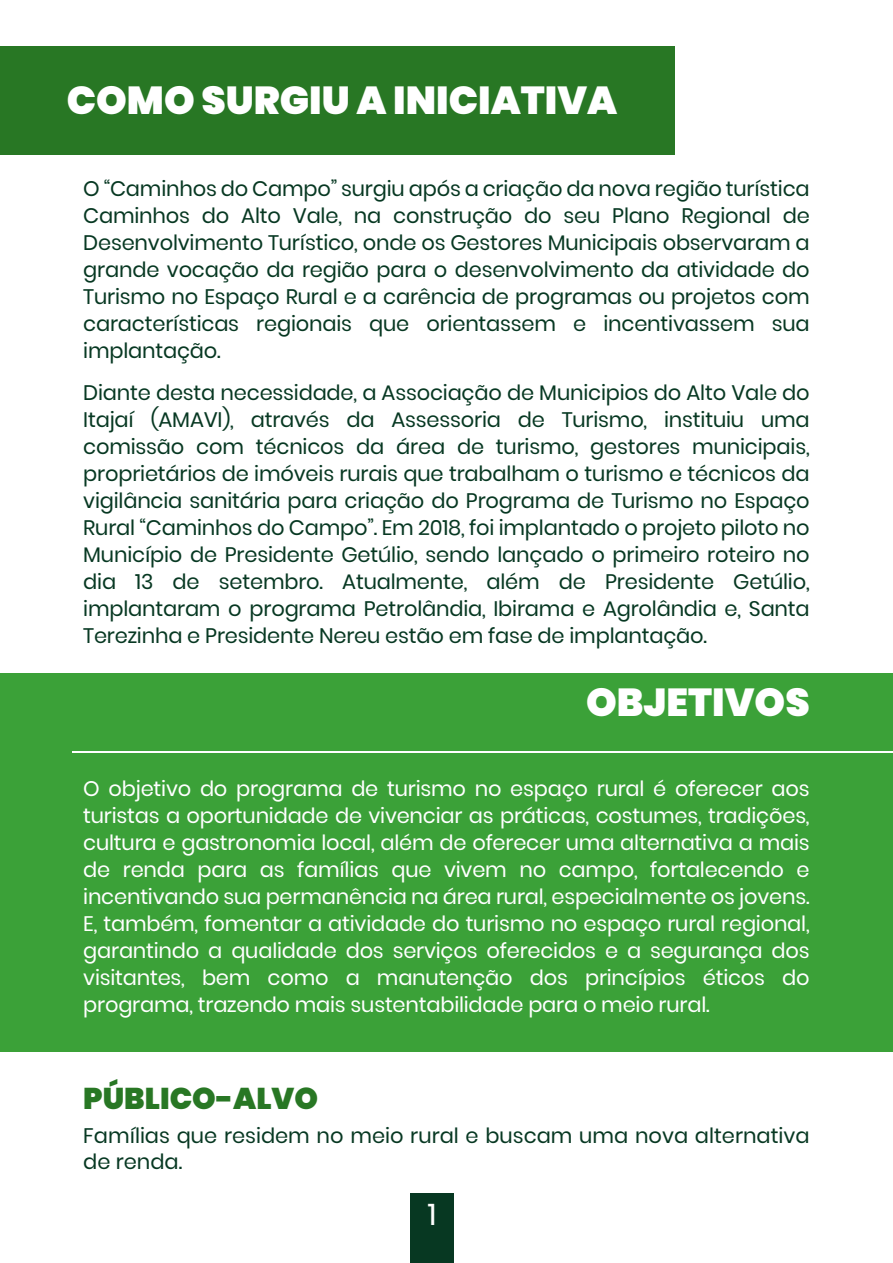
<style>
.page{position:relative;width:893px;height:1263px;background:#fff}
.page>*{position:absolute;margin:0;border:0;box-sizing:border-box;transform-origin:0 0}
.t1{font:900 39px "Poppins";color:#fff}
.t2{font:900 30px "Poppins";color:#287724}
.t3{font:30px "Poppins";color:#fff}
.t4{font:21px/27px "Poppins";letter-spacing:-.01em;color:#073822;text-align:justify}
.t5{font:21px/27px "Poppins";letter-spacing:-.01em;color:#fff;text-align:justify}
</style>
<div class="page">
<div style="left:0;top:47px;width:675px;height:108px;background:#287724"></div>
<div style="left:0;top:674px;width:893px;height:378px;background:#3ba138"></div>
<hr style="left:72px;top:751px;width:821px;height:1px;background:#fff">
<div style="left:410px;top:1193px;width:44px;height:70px;background:#073822"></div>
<h1 class="t1" style="left:67px;top:78px;width:552px">COMO SURGIU A INICIATIVA</h1>
<p class="t4" style="left:83px;top:175px;width:728px">O “Caminhos do Campo” surgiu após a criação da nova região turística Caminhos do Alto Vale, na construção do seu Plano Regional de Desenvolvimento Turístico, onde os Gestores Municipais observaram a grande vocação da região para o desenvolvimento da atividade do Turismo no Espaço Rural e a carência de programas ou projetos com características regionais que orientassem e incentivassem sua implantação.</p>
<p class="t4" style="left:83px;top:379px;width:728px">Diante desta necessidade, a Associação de Municipios do Alto Vale do Itajaí (AMAVI), através da Assessoria de Turismo, instituiu uma comissão com técnicos da área de turismo, gestores municipais, proprietários de imóveis rurais que trabalham o turismo e técnicos da vigilância sanitária para criação do Programa de Turismo no Espaço Rural “Caminhos do Campo”. Em 2018, foi implantado o projeto piloto no Município de Presidente Getúlio, sendo lançado o primeiro roteiro no dia 13 de setembro. Atualmente, além de Presidente Getúlio, implantaram o programa Petrolândia, Ibirama e Agrolândia e, Santa Terezinha e Presidente Nereu estão em fase de implantação.</p>
<h1 class="t1" style="left:586px;top:680px;width:225px">OBJETIVOS</h1>
<p class="t5" style="left:83px;top:775px;width:728px">O objetivo do programa de turismo no espaço rural é oferecer aos turistas a oportunidade de vivenciar as práticas, costumes, tradições, cultura e gastronomia local, além de oferecer uma alternativa a mais de renda para as famílias que vivem no campo, fortalecendo e incentivando sua permanência na área rural, especialmente os jovens.<br>E, também, fomentar a atividade do turismo no espaço rural regional, garantindo a qualidade dos serviços oferecidos e a segurança dos visitantes, bem como a manutenção dos princípios éticos do programa, trazendo mais sustentabilidade para o meio rural.</p>
<h2 class="t2" style="left:83px;top:1081px;width:236px">PÚBLICO-ALVO</h2>
<p class="t4" style="left:83px;top:1123px;width:728px;line-height:25.2px">Famílias que residem no meio rural e buscam uma nova alternativa de renda.</p>
<h2 class="t3" style="left:428px;top:1197px;width:10px">1</h2>
</div>
